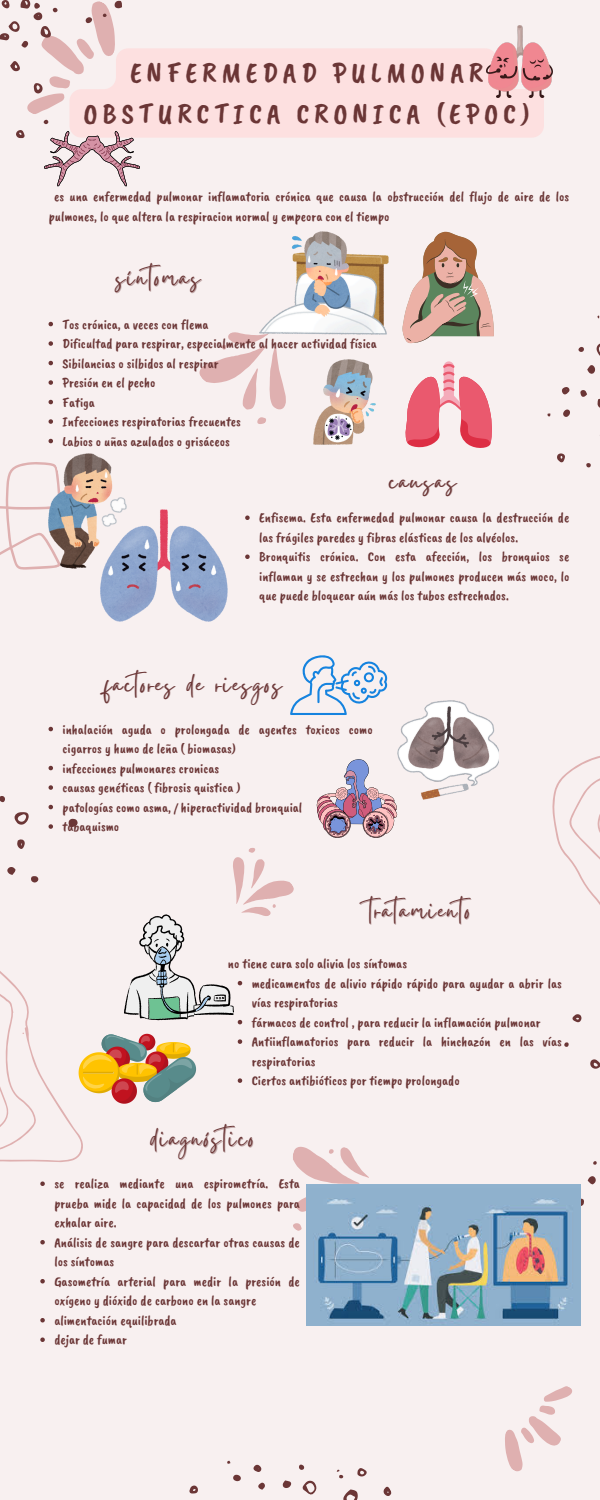
<style>
.page{position:relative;width:600px;height:1500px;background:#f8f0f0}
.page>*{position:absolute;margin:0;border:0;box-sizing:border-box;transform-origin:0 0}
.t1{font:33px "Gistesy";letter-spacing:.06em;color:#6b3636}
.t2{font:29.2px/40.8px "Caveat Brush";letter-spacing:.165em;color:#6b3636;text-align:center}
.t3{font:14px/19.5px "Caveat Brush";color:#6b3636}
</style>
<div class="page">
<svg style="left:597px;top:343px;width:3px;height:13px"></svg>
<svg style="left:597px;top:398px;width:3px;height:10px"></svg>
<svg style="left:587px;top:365px;width:8px;height:9px"></svg>
<svg style="left:557px;top:453px;width:8px;height:10px"></svg>
<svg style="left:561px;top:387px;width:8px;height:8px"></svg>
<svg style="left:563px;top:410px;width:7px;height:7px"></svg>
<svg style="left:580px;top:390px;width:7px;height:7px"></svg>
<svg style="left:578px;top:347px;width:6px;height:5px"></svg>
<svg style="left:586px;top:463px;width:5px;height:4px"></svg>
<svg style="left:343px;top:1489px;width:15px;height:11px"></svg>
<svg style="left:383px;top:1486px;width:9px;height:10px"></svg>
<svg style="left:357px;top:1468px;width:10px;height:9px"></svg>
<svg style="left:189px;top:1485px;width:9px;height:9px"></svg>
<svg style="left:253px;top:1464px;width:9px;height:8px"></svg>
<svg style="left:233px;top:1474px;width:8px;height:8px"></svg>
<svg style="left:282px;top:1480px;width:35px;height:15px"></svg>
<svg style="left:258px;top:1482px;width:7px;height:8px"></svg>
<svg style="left:299px;top:1464px;width:6px;height:6px"></svg>
<svg style="left:227px;top:1460px;width:4px;height:4px"></svg>
<svg style="left:336px;top:1469px;width:8px;height:10px"></svg>
<svg style="left:590px;top:1059px;width:10px;height:10px"></svg>
<svg style="left:587px;top:1176px;width:9px;height:9px"></svg>
<svg style="left:572px;top:1014px;width:10px;height:9px"></svg>
<svg style="left:580px;top:1198px;width:4px;height:8px"></svg>
<svg style="left:564px;top:1042px;width:5px;height:5px"></svg>
<svg style="left:593px;top:1161px;width:4px;height:4px"></svg>
<svg style="left:552px;top:756px;width:48px;height:149px"></svg>
<svg style="left:505px;top:1386px;width:67px;height:86px"></svg>
<svg style="left:199px;top:332px;width:87px;height:92px"></svg>
<svg style="left:0;top:462px;width:49px;height:108px"></svg>
<div style="left:147px;top:48px;width:397px;height:90px;background:#fde0e0"></div>
<img style="left:486px;top:25px;width:66px;height:73px">
<img style="left:259px;top:232px;width:130px;height:102px">
<svg style="left:402px;top:232px;width:92px;height:111px"></svg>
<img style="left:314px;top:359px;width:62px;height:86px">
<svg style="left:0;top:0;width:147px;height:186px"></svg>
<svg style="left:405px;top:361px;width:87px;height:87px"></svg>
<img style="left:49px;top:453px;width:78px;height:116px">
<img style="left:100px;top:509px;width:128px;height:113px">
<svg style="left:290px;top:655px;width:98px;height:60px"></svg>
<img style="left:397px;top:701px;width:102px;height:98px">
<img style="left:307px;top:1185px;width:273px;height:141px">
<svg style="left:49px;top:727px;width:4px;height:4px"></svg>
<svg style="left:49px;top:322px;width:4px;height:4px"></svg>
<svg style="left:49px;top:341px;width:4px;height:5px"></svg>
<svg style="left:49px;top:361px;width:4px;height:4px"></svg>
<svg style="left:49px;top:380px;width:4px;height:5px"></svg>
<svg style="left:49px;top:400px;width:4px;height:4px"></svg>
<svg style="left:49px;top:419px;width:4px;height:5px"></svg>
<svg style="left:49px;top:439px;width:4px;height:4px"></svg>
<svg style="left:245px;top:516px;width:5px;height:4px"></svg>
<svg style="left:245px;top:555px;width:5px;height:4px"></svg>
<svg style="left:0;top:759px;width:397px;height:485px"></svg>
<svg style="left:40px;top:1279px;width:5px;height:4px"></svg>
<svg style="left:40px;top:1318px;width:5px;height:4px"></svg>
<svg style="left:40px;top:1337px;width:5px;height:5px"></svg>
<p class="t2" style="left:84px;top:52px;width:448px">ENFERMEDAD PULMONAR<br>OBSTURCTICA CRONICA (EPOC)</p>
<p class="t3" style="left:49px;top:187px;width:522px;text-indent:5px">es una enfermedad pulmonar inflamatoria crónica que causa la obstrucción del flujo de aire de los pulmones, lo que altera la respiracion normal y empeora con el tiempo</p>
<p class="t1" style="left:115px;top:254px;width:86px">síntomas</p>
<h1 class="t3" style="left:63px;top:314px;width:148px">Tos crónica, a veces con flema</h1>
<p class="t3" style="left:63px;top:334px;width:316px">Dificultad para respirar, especialmente al hacer actividad física</p>
<p class="t3" style="left:63px;top:353px;width:158px">Sibilancias o silbidos al respirar</p>
<p class="t3" style="left:63px;top:373px;width:94px">Presión en el pecho</p>
<p class="t3" style="left:63px;top:392px;width:34px">Fatiga</p>
<p class="t3" style="left:63px;top:412px;width:180px">Infecciones respiratorias frecuentes</p>
<p class="t3" style="left:63px;top:431px;width:169px">Labios o uñas azulados o grisáceos</p>
<p class="t1" style="left:389px;top:458px;width:69px">causas</p>
<p class="t3" style="left:259px;top:508px;width:312px">Enfisema. Esta enfermedad pulmonar causa la destrucción de las frágiles paredes y fibras elásticas de los alvéolos.</p>
<p class="t3" style="left:259px;top:547px;width:312px;text-align:justify">Bronquitis crónica. Con esta afección, los bronquios se inflaman y se estrechan y los pulmones producen más moco, lo que puede bloquear aún más los tubos estrechados.</p>
<p class="t1" style="left:104px;top:661px;width:179px">factores de riesgos</p>
<p class="t3" style="left:63px;top:719px;width:312px">inhalación aguda o prolongada de agentes toxicos como cigarros y humo de leña ( biomasas)</p>
<p class="t3" style="left:63px;top:758px;width:158px">infecciones pulmonares cronicas</p>
<h2 class="t3" style="left:63px;top:778px;width:180px">causas genéticas ( fibrosis quistica )</h2>
<p class="t3" style="left:63px;top:797px;width:241px">patologías como asma, / hiperactividad bronquial</p>
<p class="t3" style="left:63px;top:817px;width:58px">tabaquismo</p>
<p class="t1" style="left:369px;top:887px;width:113px">tratamiento</p>
<h1 class="t3" style="left:228px;top:954px;width:181px">no tiene cura solo alivia los síntomas</h1>
<p class="t3" style="left:252px;top:973px;width:312px">medicamentos de alivio rápido rápido para ayudar a abrir las vías respiratorias</p>
<p class="t3" style="left:252px;top:1012px;width:290px">fármacos de control , para reducir la inflamación pulmonar</p>
<p class="t3" style="left:252px;top:1032px;width:312px">Antiinflamatorios para reducir la hinchazón en las vías respiratorias</p>
<p class="t3" style="left:252px;top:1071px;width:209px">Ciertos antibióticos por tiempo prolongado</p>
<h1 class="t1" style="left:150px;top:1115px;width:105px">diagnóstico</h1>
<p class="t3" style="left:54px;top:1174px;width:247px;text-align:justify">se realiza mediante una espirometría. Esta prueba mide la capacidad de los pulmones para exhalar aire.</p>
<p class="t3" style="left:54px;top:1232px;width:247px">Análisis de sangre para descartar otras causas de los síntomas</p>
<p class="t3" style="left:54px;top:1271px;width:247px">Gasometría arterial para medir la presión de oxígeno y dióxido de carbono en la sangre</p>
<p class="t3" style="left:54px;top:1310px;width:124px">alimentación equilibrada</p>
<p class="t3" style="left:54px;top:1330px;width:74px">dejar de fumar</p>
</div>
